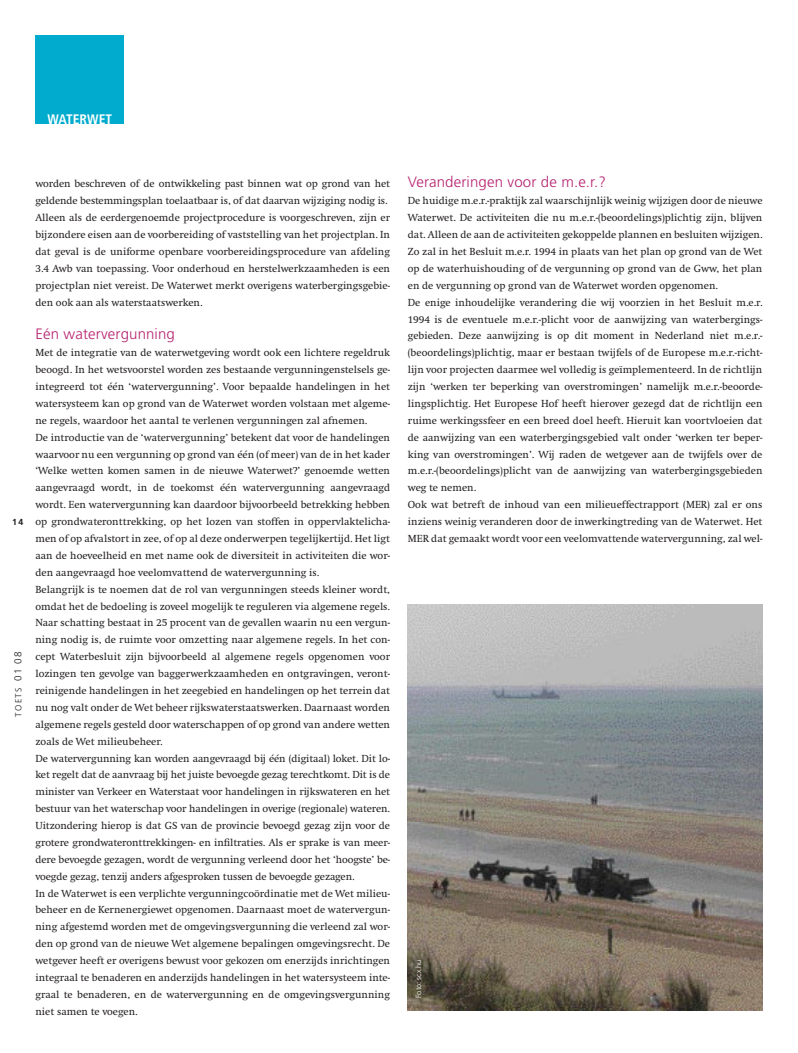
<style>
.page{position:relative;width:798px;height:1053px;background:#fff}
.page>*{position:absolute;margin:0;border:0;box-sizing:border-box;transform-origin:0 0}
._05_tussenkop{font:300 15px "Frutiger";letter-spacing:.01em;color:#b62270}
._00_rubriek{font:700 condensed 13.75px "Frutiger";color:#fff}
.Standaard{font:10.62px/16.9px "Swift";color:#231f20;text-align:justify}
.t1{font:300 8.75px "Frutiger";letter-spacing:.14em;color:#231f20}
.t2{font:700 8.75px "Frutiger";color:#231f20}
._06_bijschrift{font:300 7.5px "Frutiger";color:#fff}
.s1{font-size:10px}
</style>
<div class="page">
<img style="left:407px;top:604px;width:355px;height:406px">
<div style="left:35px;top:35px;width:89px;height:89px;background:#00abcd"></div>
<p class="_00_rubriek" style="left:47px;top:111px;width:50px">WATERWET</p>
<p class="t2" style="left:12px;top:517px;width:12px">14</p>
<p class="t1" style="left:13px;top:716px;width:67px;rotate:-90deg">TOETS <span class="s1">01 08</span></p>
<p class="Standaard" style="left:35px;top:176px;width:356px">worden beschreven of de ontwikkeling past binnen wat op grond van het geldende bestemmingsplan toelaatbaar is, of dat daarvan wijziging nodig is.</p>
<p class="Standaard" style="left:35px;top:209px;width:356px">Alleen als de eerdergenoemde projectprocedure is voorgeschreven, zijn er bijzondere eisen aan de voorbereiding of vaststelling van het projectplan. In dat geval is de uniforme openbare voorbereidingsprocedure van afdeling 3.4 Awb van toepassing. Voor onderhoud en herstelwerkzaamheden is een projectplan niet vereist. De Waterwet merkt overigens waterbergingsgebie&shy;den ook aan als waterstaatswerken.</p>
<p class="_05_tussenkop" style="left:35px;top:326px;width:141px">Eén watervergunning</p>
<p class="Standaard" style="left:35px;top:344px;width:356px">Met de integratie van de waterwetgeving wordt ook een lichtere regeldruk beoogd. In het wetsvoorstel worden zes bestaande vergunningenstelsels ge&shy;ïntegreerd tot één ‘watervergunning’. Voor bepaalde handelingen in het watersysteem kan op grond van de Waterwet worden volstaan met algeme&shy;ne regels, waardoor het aantal te verlenen vergunningen zal afnemen.</p>
<p class="Standaard" style="left:35px;top:429px;width:356px">De introductie van de ‘watervergunning’ betekent dat voor de handelingen waarvoor nu een vergunning op grond van één (of meer) van de in het kader ‘Welke wetten komen samen in de nieuwe Waterwet?’ genoemde wetten aangevraagd wordt, in de toekomst één watervergunning aangevraagd wordt. Een watervergunning kan daardoor bijvoorbeeld betrekking hebben op grondwateronttrekking, op het lozen van stoffen in oppervlaktelicha&shy;men of op afvalstort in zee, of op al deze onderwerpen tegelijkertijd. Het ligt aan de hoeveelheid en met name ook de diversiteit in activiteiten die wor&shy;den aangevraagd hoe veelomvattend de watervergunning is.</p>
<p class="Standaard" style="left:35px;top:581px;width:356px">Belangrijk is te noemen dat de rol van vergunningen steeds kleiner wordt, omdat het de bedoeling is zoveel mogelijk te reguleren via algemene regels.<br>Naar schatting bestaat in 25 procent van de gevallen waarin nu een vergun&shy;ning nodig is, de ruimte voor omzetting naar algemene regels. In het con&shy;cept Waterbesluit zijn bijvoorbeeld al algemene regels opgenomen voor lozingen ten gevolge van baggerwerkzaamheden en ontgravingen, veront&shy;reinigende handelingen in het zeegebied en handelingen op het terrein dat nu nog valt onder de Wet beheer rijkswaterstaatswerken. Daarnaast worden algemene regels gesteld door waterschappen of op grond van andere wetten zoals de Wet milieubeheer.</p>
<p class="Standaard" style="left:35px;top:749px;width:356px">De watervergunning kan worden aangevraagd bij één (digitaal) loket. Dit lo&shy;ket regelt dat de aanvraag bij het juiste bevoegde gezag terechtkomt. Dit is de minister van Verkeer en Waterstaat voor handelingen in rijkswateren en het bestuur van het waterschap voor handelingen in overige (regionale) wateren.<br>Uitzondering hierop is dat GS van de provincie bevoegd gezag zijn voor de grotere grondwateronttrekkingen- en infiltraties. Als er sprake is van meer&shy;dere bevoegde gezagen, wordt de vergunning verleend door het ‘hoogste’ be&shy;voegde gezag, tenzij anders afgesproken tussen de bevoegde gezagen.</p>
<p class="Standaard" style="left:35px;top:884px;width:356px">In de Waterwet is een verplichte vergunningcoördinatie met de Wet milieu&shy;beheer en de Kernenergiewet opgenomen. Daarnaast moet de watervergun&shy;ning afgestemd worden met de omgevingsvergunning die verleend zal wor&shy;den op grond van de nieuwe Wet algemene bepalingen omgevingsrecht. De wetgever heeft er overigens bewust voor gekozen om enerzijds inrichtingen integraal te benaderen en anderzijds handelingen in het watersysteem inte&shy;graal te benaderen, en de watervergunning en de omgevingsvergunning niet samen te voegen.</p>
<p class="_05_tussenkop" style="left:407px;top:174px;width:199px">Veranderingen voor de m.e.r.?</p>
<p class="Standaard" style="left:407px;top:192px;width:356px">De huidige m.e.r.-praktijk zal waarschijnlijk weinig wijzigen door de nieuwe Waterwet. De activiteiten die nu m.e.r.-(beoordelings)plichtig zijn, blijven dat. Alleen de aan de activiteiten gekoppelde plannen en besluiten wijzigen.<br>Zo zal in het Besluit m.e.r. 1994 in plaats van het plan op grond van de Wet op de waterhuishouding of de vergunning op grond van de Gww, het plan en de vergunning op grond van de Waterwet worden opgenomen.</p>
<p class="Standaard" style="left:407px;top:294px;width:356px">De enige inhoudelijke verandering die wij voorzien in het Besluit m.e.r.<br>1994 is de eventuele m.e.r.-plicht voor de aanwijzing van waterbergings&shy;gebieden. Deze aanwijzing is op dit moment in Nederland niet m.e.r.- (beoordelings)plichtig, maar er bestaan twijfels of de Europese m.e.r.-richt&shy;lijn voor projecten daarmee wel volledig is geïmplementeerd. In de richtlijn zijn ‘werken ter beperking van overstromingen’ namelijk m.e.r.-beoorde&shy;lingsplichtig. Het Europese Hof heeft hierover gezegd dat de richtlijn een ruime werkingssfeer en een breed doel heeft. Hieruit kan voortvloeien dat de aanwijzing van een waterbergingsgebied valt onder ‘werken ter beper&shy;king van overstromingen’. Wij raden de wetgever aan de twijfels over de m.e.r.-(beoordelings)plicht van de aanwijzing van waterbergingsgebieden weg te nemen.</p>
<p class="Standaard" style="left:407px;top:496px;width:356px">Ook wat betreft de inhoud van een milieueffectrapport (MER) zal er ons inziens weinig veranderen door de inwerkingtreding van de Waterwet. Het MER dat gemaakt wordt voor een veelomvattende watervergunning, zal wel-</p>
<p class="_06_bijschrift" style="left:414px;top:997px;width:40px;rotate:-90deg">Foto: scx.hu</p>
</div>
